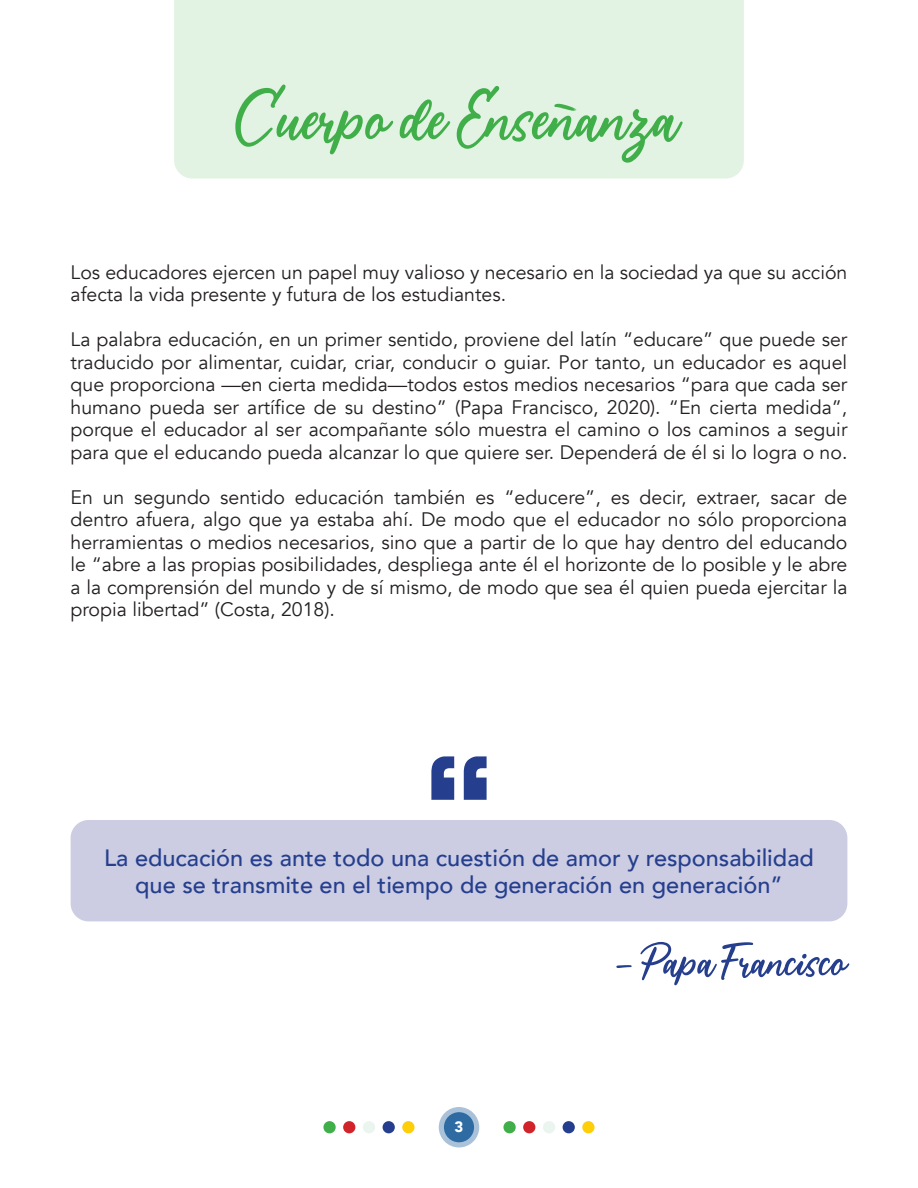
<style>
.page{position:relative;width:918px;height:1188px;background:#fff}
.page>*{position:absolute;margin:0;border:0;box-sizing:border-box;transform-origin:0 0}
.REGULAR{font:700 130.95px "Avant Garde";color:#253f8e}
.BOLD_CELESTE{font:83.85px "Palace";color:#40ae49}
.CURSIVA_VERDE{font:54.75px "Palace";color:#253f8e}
.REGULAR-2{font:500 23.55px/27.2px "Avenir";color:#253f8e;text-align:center}
.REGULAR-3{font:19.5px/22.5px "Avenir";color:#231f20;text-align:justify}
.t1{font:900 15px "Avenir";color:#fff}
</style>
<div class="page">
<div style="left:174px;top:0;width:570px;height:179px;background:#e2f2e3"></div>
<svg style="left:554px;top:104px;width:22px;height:7px"></svg>
<div style="left:71px;top:820px;width:776px;height:101px;background:#cccce2;border-radius:18px"></div>
<div style="left:323px;top:1121px;width:13px;height:12px;background:#40ae49;border-radius:50%"></div>
<div style="left:383px;top:1121px;width:12px;height:12px;background:#253f8e;border-radius:50%"></div>
<div style="left:343px;top:1121px;width:12px;height:12px;background:#d1232a;border-radius:50%"></div>
<div style="left:363px;top:1121px;width:12px;height:12px;background:#e9f5ee;border-radius:50%"></div>
<div style="left:402px;top:1121px;width:13px;height:12px;background:#fece08;border-radius:50%"></div>
<div style="left:503px;top:1121px;width:13px;height:12px;background:#40ae49;border-radius:50%"></div>
<div style="left:563px;top:1121px;width:12px;height:12px;background:#253f8e;border-radius:50%"></div>
<div style="left:523px;top:1121px;width:12px;height:12px;background:#d1232a;border-radius:50%"></div>
<div style="left:543px;top:1121px;width:12px;height:12px;background:#e9f5ee;border-radius:50%"></div>
<div style="left:582px;top:1121px;width:13px;height:12px;background:#fece08;border-radius:50%"></div>
<svg style="left:439px;top:1107px;width:40px;height:41px"></svg>
<div style="left:444px;top:1112px;width:30px;height:30px;background:#2d6ba2;border-radius:50%"></div>
<p class="BOLD_CELESTE" style="left:238px;top:85px;width:443px">Cuerpo de Ensenanza</p>
<p class="REGULAR-3" style="left:71px;top:261px;width:778px">Los educadores ejercen un papel muy valioso y necesario en la sociedad ya que su acción afecta la vida presente y futura de los estudiantes.</p>
<p class="REGULAR-3" style="left:71px;top:329px;width:778px">La palabra educación, en un primer sentido, proviene del latín “educare” que puede ser traducido por alimentar, cuidar, criar, conducir o guiar. Por tanto, un educador es aquel que proporciona —en cierta medida—todos estos medios necesarios “para que cada ser humano pueda ser artífice de su destino” (Papa Francisco, 2020). “En cierta medida”, porque el educador al ser acompañante sólo muestra el camino o los caminos a seguir para que el educando pueda alcanzar lo que quiere ser. Dependerá de él si lo logra o no.</p>
<p class="REGULAR-3" style="left:71px;top:486px;width:778px">En un segundo sentido educación también es “educere”, es decir, extraer, sacar de dentro afuera, algo que ya estaba ahí. De modo que el educador no sólo proporciona herramientas o medios necesarios, sino que a partir de lo que hay dentro del educando le “abre a las propias posibilidades, despliega ante él el horizonte de lo posible y le abre a la comprensión del mundo y de sí mismo, de modo que sea él quien pueda ejercitar la propia libertad” (Costa, 2018).</p>
<p class="REGULAR" style="left:423px;top:720px;width:74px">“</p>
<p class="REGULAR-2" style="left:104px;top:843px;width:711px">La educación es ante todo una cuestión de amor y responsabilidad que se transmite en el tiempo de generación en generación”</p>
<p class="t1" style="left:455px;top:1114px;width:10px">3</p>
<p class="CURSIVA_VERDE" style="left:614px;top:940px;width:235px">- Papa Francisco</p>
</div>
